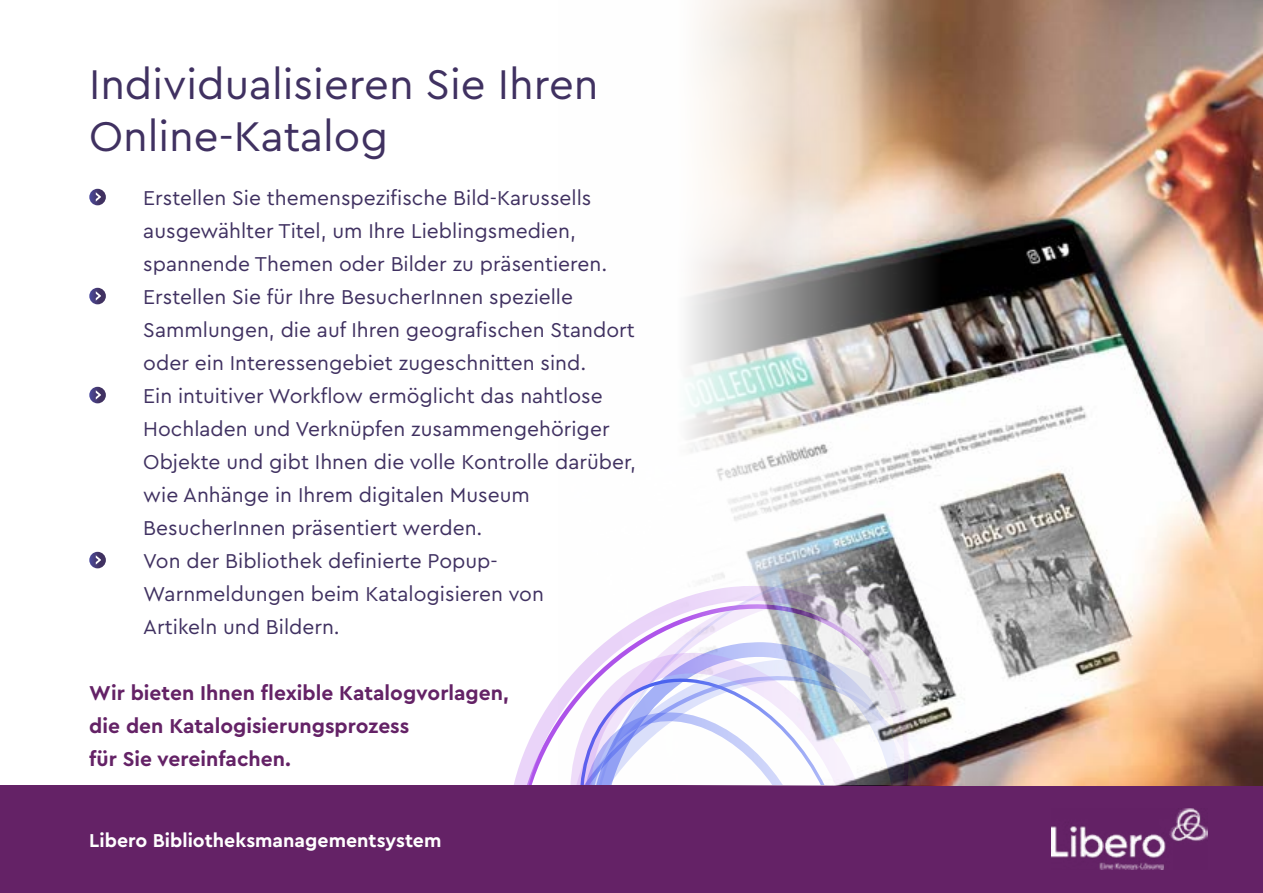
<style>
.page{position:relative;width:1263px;height:893px;background:#fff}
.page>*{position:absolute;margin:0;border:0;box-sizing:border-box;transform-origin:0 0}
.t1{font:43.5px/52.2px "Cera Pro";color:#403161}
.t2{font:21px/33px "Cera Pro";color:#403161}
.t3{font:700 21px/33px "Cera Pro";color:#642266}
.t4{font:700 19.5px "Cera Pro";color:#fff}
</style>
<div class="page">
<svg style="left:499px;top:692px;width:59px;height:94px"></svg>
<div style="left:0;top:786px;width:1263px;height:107px;background:#642266"></div>
<img style="left:1052px;top:809px;width:156px;height:60px">
<svg style="left:89px;top:189px;width:17px;height:16px"></svg>
<svg style="left:96px;top:192px;width:5px;height:10px"></svg>
<svg style="left:89px;top:288px;width:17px;height:16px"></svg>
<svg style="left:96px;top:291px;width:5px;height:10px"></svg>
<svg style="left:89px;top:387px;width:17px;height:16px"></svg>
<svg style="left:96px;top:390px;width:5px;height:10px"></svg>
<svg style="left:89px;top:552px;width:17px;height:16px"></svg>
<svg style="left:96px;top:555px;width:5px;height:10px"></svg>
<img style="left:558px;top:0;width:705px;height:785px">
<h1 class="t1" style="left:89px;top:56px;width:511px">Individualisieren Sie Ihren<br>Online-Katalog</h1>
<p class="t2" style="left:143px;top:181px;width:494px">Erstellen Sie themenspezifische Bild-Karussells ausgewählter Titel, um Ihre Lieblingsmedien, spannende Themen oder Bilder zu präsentieren.<br>Erstellen Sie für Ihre BesucherInnen spezielle Sammlungen, die auf Ihren geografischen Standort oder ein Interessengebiet zugeschnitten sind.<br>Ein intuitiver Workflow ermöglicht das nahtlose Hochladen und Verknüpfen zusammengehöriger Objekte und gibt Ihnen die volle Kontrolle darüber, wie Anhänge in Ihrem digitalen Museum BesucherInnen präsentiert werden.<br>Von der Bibliothek definierte Popup-Warnmeldungen beim Katalogisieren von<br>Artikeln und Bildern.</p>
<p class="t3" style="left:89px;top:676px;width:421px">Wir bieten Ihnen flexible Katalogvorlagen, die den Katalogisierungsprozess<br>für Sie vereinfachen.</p>
<p class="t4" style="left:89px;top:827px;width:354px">Libero Bibliotheksmanagementsystem</p>
</div>
